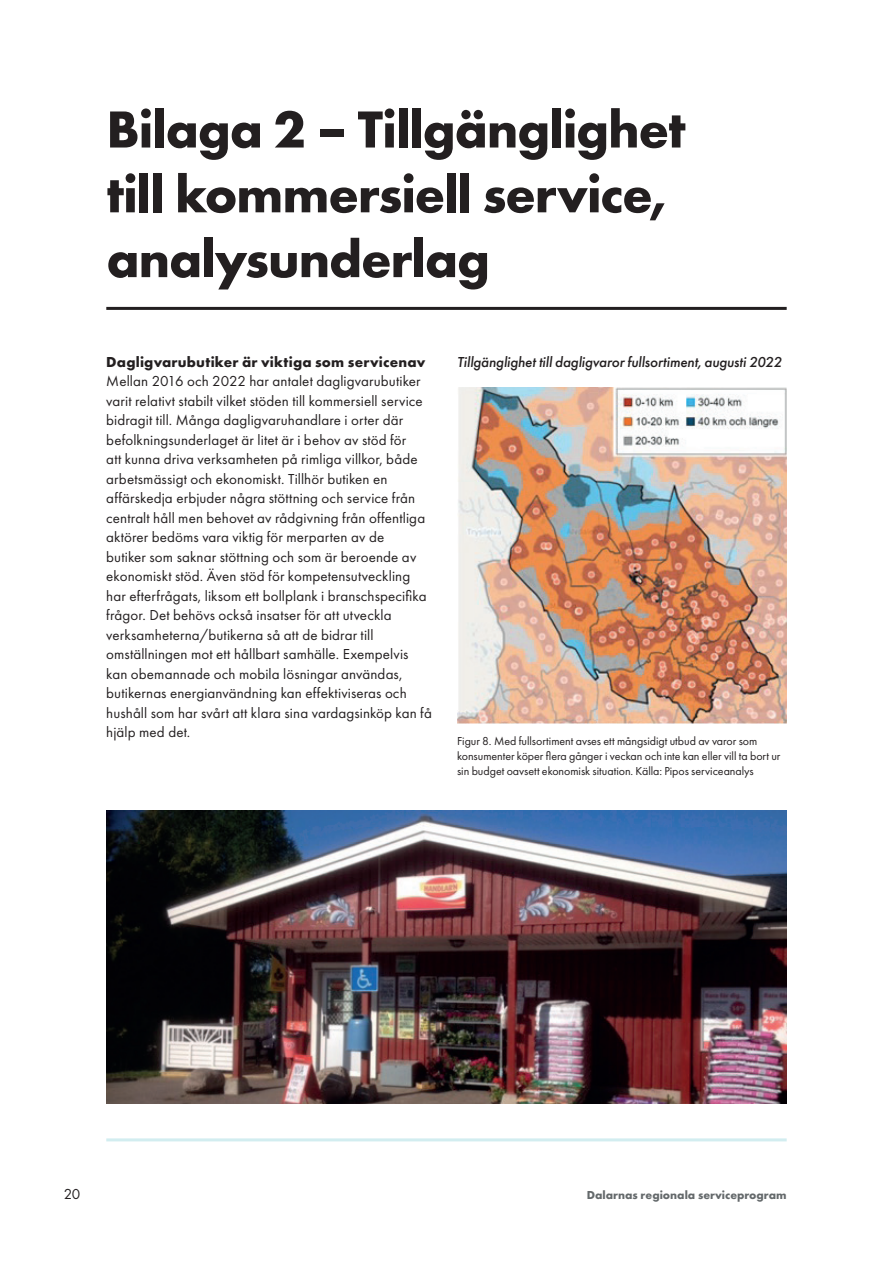
<style>
.page{position:relative;width:893px;height:1263px;background:#fff}
.page>*{position:absolute;margin:0;border:0;box-sizing:border-box;transform-origin:0 0}
.t1{font:700 54px/64.8px "Futura PT";letter-spacing:-.02em;color:#231f20}
.t2{font:15px/19.5px "Futura PT";letter-spacing:.01em;color:#231f20}
.t3{font:italic 500 15px "Futura PT";letter-spacing:-.01em;color:#231f20}
.t4{font:700 15px "Futura PT";letter-spacing:.015em;color:#231f20}
.t5{font:12px/15px "Futura PT";letter-spacing:-.005em;color:#231f20}
.t6{font:700 12px "Futura PT";color:#64696b}
</style>
<div class="page">
<hr style="left:106px;top:1138px;width:681px;height:3px;background:#d2edf0">
<hr style="left:106px;top:307px;width:681px;height:3px;background:#231f20">
<img style="left:457px;top:387px;width:330px;height:336px">
<img style="left:106px;top:810px;width:681px;height:293px">
<h1 class="t1" style="left:106px;top:96px;width:581px">Bilaga 2 – Tillgänglighet till kommersiell service, analysunderlag</h1>
<p class="t4" style="left:106px;top:352px;width:321px">Dagligvarubutiker är viktiga som servicenav</p>
<p class="t2" style="left:106px;top:371px;width:327px">Mellan 2016 och 2022 har antalet dagligvarubutiker varit relativt stabilt vilket stöden till kommersiell service bidragit till. Många dagligvaruhandlare i orter där befolkningsunderlaget är litet är i behov av stöd för<br>att kunna driva verksamheten på rimliga villkor, både arbetsmässigt och ekonomiskt. Tillhör butiken en affärskedja erbjuder några stöttning och service från centralt håll men behovet av rådgivning från offentliga aktörer bedöms vara viktig för merparten av de<br>butiker som saknar stöttning och som är beroende av ekonomiskt stöd. Även stöd för kompetensutveckling har efterfrågats, liksom ett bollplank i branschspecifika frågor. Det behövs också insatser för att utveckla verksamheterna/butikerna så att de bidrar till omställningen mot ett hållbart samhälle. Exempelvis kan obemannade och mobila lösningar användas, butikernas energianvändning kan effektiviseras och hushåll som har svårt att klara sina vardagsinköp kan få hjälp med det.</p>
<p class="t3" style="left:457px;top:352px;width:326px">Tillgänglighet till dagligvaror fullsortiment, augusti 2022</p>
<p class="t5" style="left:457px;top:733px;width:325px">Figur 8. Med fullsortiment avses ett mångsidigt utbud av varor som konsumenter köper flera gånger i veckan och inte kan eller vill ta bort ur sin budget oavsett ekonomisk situation. Källa: Pipos serviceanalys</p>
<p class="t2" style="left:64px;top:1184px;width:18px">20</p>
<p class="t6" style="left:587px;top:1187px;width:201px">Dalarnas regionala serviceprogram</p>
</div>
